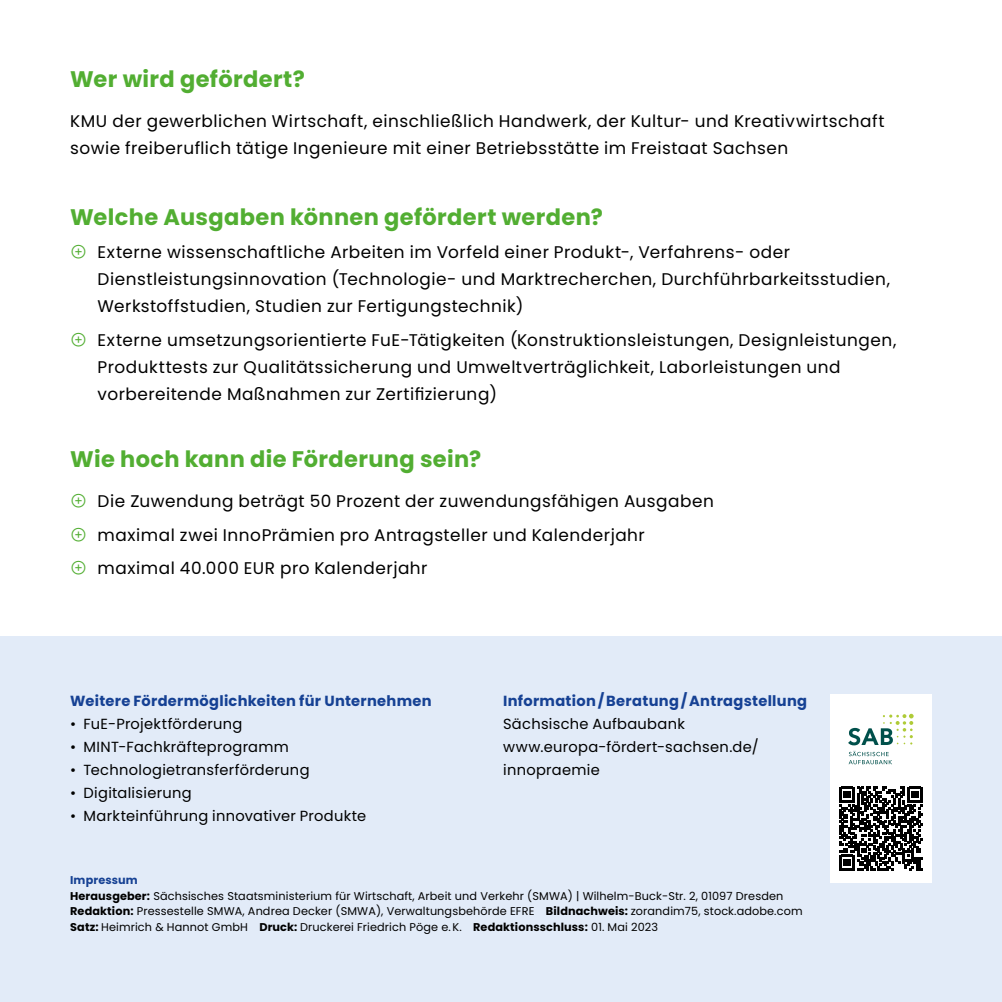
<style>
.page{position:relative;width:1002px;height:1002px;background:#fff}
.page>*{position:absolute;margin:0;border:0;box-sizing:border-box;transform-origin:0 0}
.t1{font:700 22.5px "Poppins";letter-spacing:.015em;color:#52ae32}
.t2{font:16.88px/27px "Poppins";letter-spacing:.03em;color:#000}
.t3{font:14.62px/22.9px "Poppins";letter-spacing:.02em;color:#000}
.t4{font:700 14.62px "Poppins";letter-spacing:.02em;color:#164194}
.t5{font:11.25px/15.8px "Poppins";letter-spacing:.01em;color:#000}
.s1{font-family:"la solid 900";color:#52ae32}
.s2{font-weight:700;color:#164194}
.s3{font-weight:700}
</style>
<div class="page">
<div style="left:0;top:636px;width:1001px;height:365px;background:#e2ebf8"></div>
<div style="left:829px;top:694px;width:102px;height:188px;background:#fff"></div>
<svg style="left:839px;top:786px;width:83px;height:84px"></svg>
<svg style="left:848px;top:713px;width:65px;height:51px"></svg>
<h1 class="t1" style="left:70px;top:66px;width:236px">Wer wird gefördert?</h1>
<p class="t2" style="left:70px;top:107px;width:816px">KMU der gewerblichen Wirtschaft, einschließlich Handwerk, der Kultur- und Kreativwirtschaft -sowie freiberuflich tätige Ingenieure mit einer Betriebsstätte im Freistaat Sachsen</p>
<h1 class="t1" style="left:70px;top:204px;width:534px">Welche Ausgaben können gefördert werden?</h1>
<p class="t2" style="left:98px;top:239px;width:793px;text-indent:-27px"><span class="s1">͖</span> Externe wissenschaftliche Arbeiten im Vorfeld einer Produkt-, Verfahrens- oder<br>Dienstleistungsinnovation (Technologie- und Marktrecherchen, Durchführbarkeitsstudien,<br>Werkstoffstudien, Studien zur Fertigungstechnik)</p>
<p class="t2" style="left:98px;top:326px;width:800px;text-indent:-27px"><span class="s1">͖</span> Externe umsetzungsorientierte FuE-Tätigkeiten (Konstruktionsleistungen, -Designleistungen,<br>Produkttests zur Qualitätssicherung und Umweltverträglichkeit, Laborleistungen und -vorbereitende Maßnahmen zur Zertifizierung)</p>
<h1 class="t1" style="left:70px;top:446px;width:412px">Wie hoch kann die Förderung sein?</h1>
<p class="t2" style="left:70px;top:484px;width:645px;line-height:33.3px"><span class="s1">͖</span> Die Zuwendung beträgt 50 Prozent der zuwendungsfähigen Ausgaben <span class="s1">͖</span> maximal zwei InnoPrämien pro Antragsteller und Kalenderjahr<br><span class="s1">͖</span> maximal 40.000 EUR pro Kalenderjahr</p>
<p class="t4" style="left:70px;top:692px;width:363px">Weitere Fördermöglichkeiten für Unternehmen</p>
<p class="t3" style="left:70px;top:712px;width:174px">• FuE-Projektförderung</p>
<p class="t3" style="left:70px;top:735px;width:220px">• MINT-Fachkräfteprogramm</p>
<p class="t3" style="left:70px;top:758px;width:241px">• -Technologietransferförderung</p>
<p class="t3" style="left:70px;top:781px;width:123px">• Digitalisierung</p>
<p class="t3" style="left:70px;top:804px;width:297px">• Markteinführung innovativer Produkte</p>
<p class="t4" style="left:503px;top:692px;width:305px">Information/ -Beratung/ -Antragstellung</p>
<p class="t3" style="left:503px;top:712px;width:257px">Sächsische Aufbaubank www.europa-fördert-sachsen.de/ innopraemie</p>
<p class="t5" style="left:70px;top:871px;width:733px"><span class="s2">Impressum<br></span><span class="s3">Herausgeber:</span> Sächsisches Staatsministerium für Wirtschaft, Arbeit und Verkehr (SMWA) | -Wilhelm-Buck-Str. 2, 01097 Dresden <span class="s3">Redaktion:</span> Pressestelle SMWA, Andrea Decker (SMWA), Verwaltungsbehörde EFRE <span class="s3">Bildnachweis:</span> zorandim75, stock.adobe.com <span class="s3">Satz:</span> Heimrich &amp; Hannot GmbH <span class="s3">Druck:</span> Druckerei Friedrich Pöge e.K. <span class="s3">Redaktionsschluss:</span> 01. Mai 2023</p>
</div>
